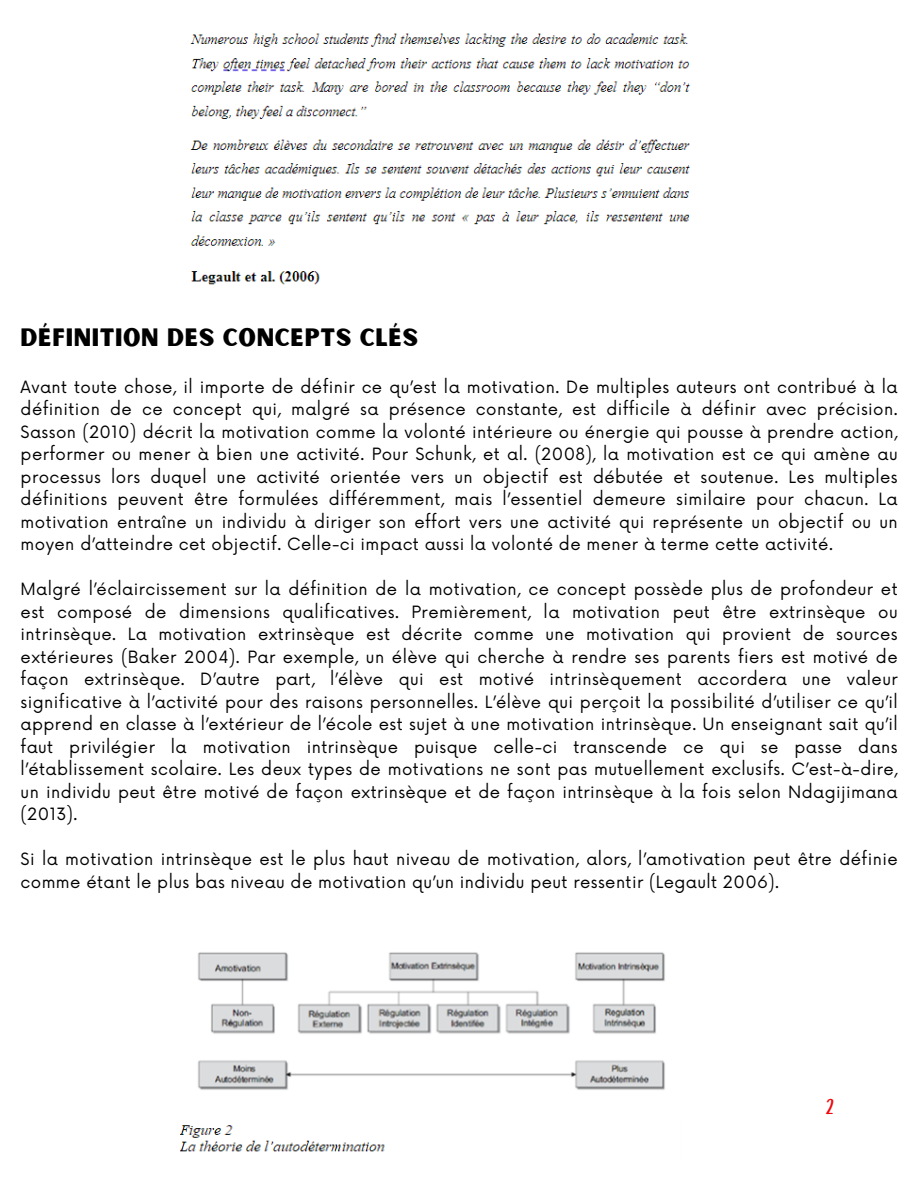
<style>
.page{position:relative;width:918px;height:1188px;background:#fff}
.page>*{position:absolute;margin:0;border:0;box-sizing:border-box;transform-origin:0 0}
.t1{font:24px "Sunborn Sans One";letter-spacing:.025em;color:#000}
.t2{font:21px "Cup Cakes";color:#f0050b}
.t3{font:16.5px/22.5px "Now";letter-spacing:.025em;color:#000;text-align:justify}
</style>
<div class="page">
<img style="left:190px;top:33px;width:500px;height:252px">
<img style="left:180px;top:952px;width:485px;height:200px">
<p class="t1" style="left:21px;top:322px;width:399px">DÉFINITION DES CONCEPTS CLÉS</p>
<h1 class="t3" style="left:21px;top:377px;width:879px">Avant toute chose, il importe de définir ce qu’est la motivation. De multiples auteurs ont contribué à la définition de ce concept qui, malgré sa présence constante, est difficile à définir avec précision.<br>Sasson (2010) décrit la motivation comme la volonté intérieure ou énergie qui pousse à prendre action, performer ou mener à bien une activité. Pour Schunk, et al. (2008), la motivation est ce qui amène au processus lors duquel une activité orientée vers un objectif est débutée et soutenue. Les multiples définitions peuvent être formulées différemment, mais l’essentiel demeure similaire pour chacun. La motivation entraîne un individu à diriger son effort vers une activité qui représente un objectif ou un moyen d’atteindre cet objectif. Celle-ci impact aussi la volonté de mener à terme cette activité.</h1>
<p class="t3" style="left:21px;top:579px;width:879px">Malgré l’éclaircissement sur la définition de la motivation, ce concept possède plus de profondeur et est composé de dimensions qualificatives. Premièrement, la motivation peut être extrinsèque ou intrinsèque. La motivation extrinsèque est décrite comme une motivation qui provient de sources extérieures (Baker 2004). Par exemple, un élève qui cherche à rendre ses parents fiers est motivé de façon extrinsèque. D’autre part, l’élève qui est motivé intrinsèquement accordera une valeur significative à l’activité pour des raisons personnelles. L’élève qui perçoit la possibilité d’utiliser ce qu’il apprend en classe à l’extérieur de l’école est sujet à une motivation intrinsèque. Un enseignant sait qu’il faut privilégier la motivation intrinsèque puisque celle-ci transcende ce qui se passe dans l’établissement scolaire. Les deux types de motivations ne sont pas mutuellement exclusifs. C’est-à-dire, un individu peut être motivé de façon extrinsèque et de façon intrinsèque à la fois selon Ndagijimana (2013).</p>
<p class="t3" style="left:21px;top:849px;width:879px">Si la motivation intrinsèque est le plus haut niveau de motivation, alors, l’amotivation peut être définie comme étant le plus bas niveau de motivation qu’un individu peut ressentir (Legault 2006).</p>
<p class="t2" style="left:826px;top:1093px;width:14px">2</p>
</div>
